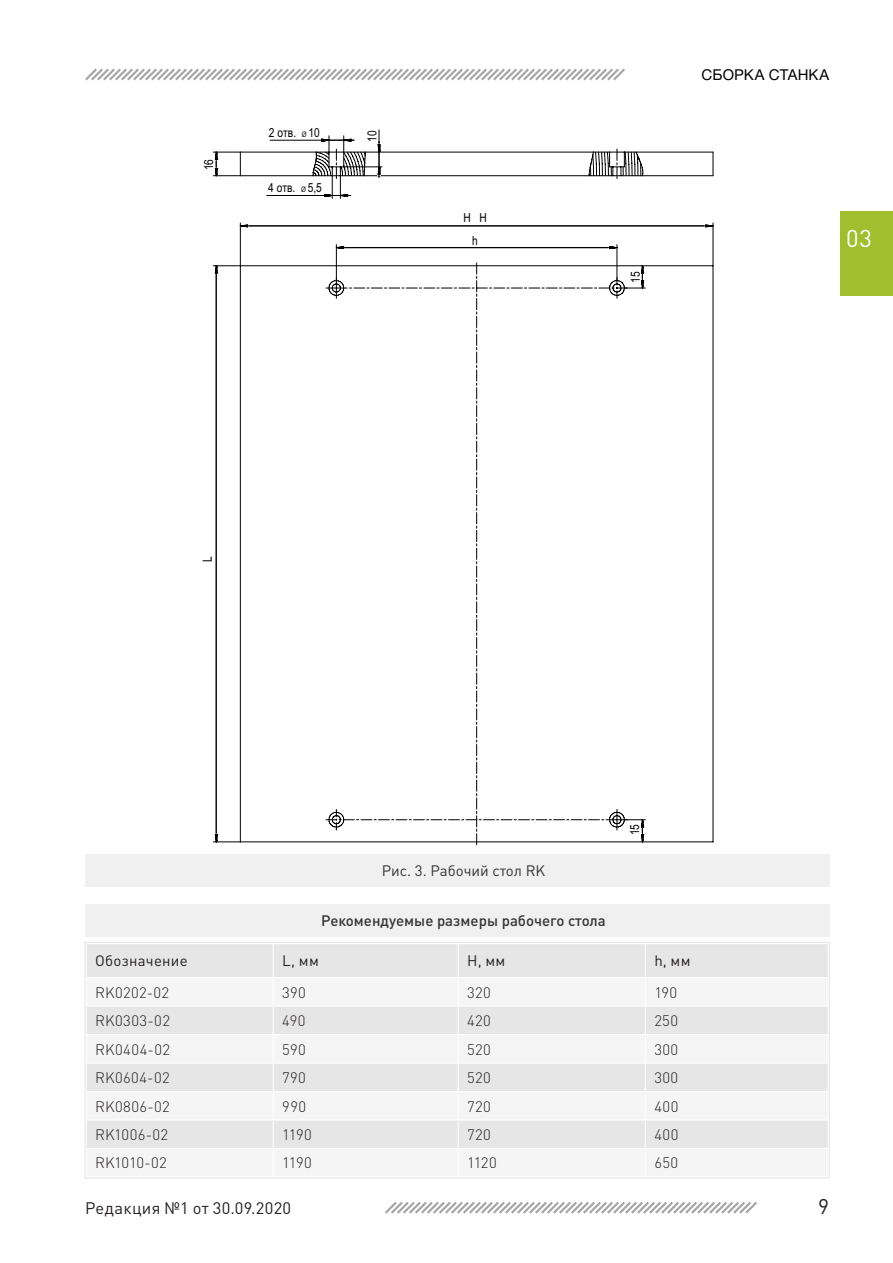
<style>
.page{position:relative;width:893px;height:1263px;background:#fff}
.page>*{position:absolute;margin:0;border:0;box-sizing:border-box;transform-origin:0 0}
.t1{font:24px "DIN Pro";color:#fff}
.t2{font:21px "DIN Pro";color:#231f20}
.t3{font:16.5px "DIN Pro";letter-spacing:.015em;color:#231f20}
.t4{font:300 15px "DIN Pro";letter-spacing:.02em;color:#231f20}
.t5{font:500 15px "DIN Pro";color:#363536}
.t6{font:15px "DIN Pro";letter-spacing:.015em;color:#231f20}
.t7{font:15px "DIN Pro";color:#363536}
.t8{font:15px "Helvetica Neue Cyr";letter-spacing:.005em;color:#000}
.t9{font:300 15px "DIN Pro";letter-spacing:-.02em;color:#231f20}
.t10{font:12.45px "Arial Narrow";color:#000001}
.s1{font-size:7.65px}
</style>
<div class="page">
<svg style="left:385px;top:1202px;width:372px;height:12px"></svg>
<svg style="left:85px;top:68px;width:540px;height:13px"></svg>
<div style="left:840px;top:212px;width:53px;height:84px;background:#a0be2d"></div>
<div style="left:85px;top:904px;width:744px;height:33px;background:#f0f0f0"></div>
<hr style="left:642px;top:175px;width:71px;height:1px;background:#000001">
<hr style="left:636px;top:152px;width:77px;height:1px;background:#000001">
<svg style="left:313px;top:149px;width:330px;height:696px"></svg>
<svg style="left:215px;top:152px;width:426px;height:678px"></svg>
<hr style="left:344px;top:167px;width:38px;height:1px;background:#000001">
<hr style="left:240px;top:223px;width:1px;height:43px;background:#000001">
<hr style="left:713px;top:223px;width:1px;height:43px;background:#000001">
<hr style="left:336px;top:245px;width:1px;height:36px;background:#000001">
<hr style="left:617px;top:245px;width:1px;height:36px;background:#000001">
<svg style="left:213px;top:136px;width:141px;height:62px"></svg>
<svg style="left:377px;top:130px;width:4px;height:48px"></svg>
<svg style="left:240px;top:224px;width:9px;height:4px"></svg>
<svg style="left:705px;top:224px;width:8px;height:4px"></svg>
<hr style="left:240px;top:226px;width:473px;height:1px;background:#000001">
<svg style="left:474px;top:216px;width:5px;height:9px"></svg>
<svg style="left:213px;top:265px;width:27px;height:9px"></svg>
<svg style="left:213px;top:833px;width:27px;height:10px"></svg>
<hr style="left:216px;top:266px;width:1px;height:576px;background:#000001">
<svg style="left:336px;top:246px;width:9px;height:4px"></svg>
<svg style="left:609px;top:246px;width:8px;height:4px"></svg>
<hr style="left:336px;top:247px;width:281px;height:1px;background:#000001">
<svg style="left:624px;top:265px;width:21px;height:24px"></svg>
<svg style="left:624px;top:819px;width:21px;height:23px"></svg>
<div style="left:85px;top:854px;width:744px;height:32px;background:#f0f0f0"></div>
<div style="left:87px;top:944px;width:741px;height:33px;background:#e6e6e6"></div>
<hr style="left:273px;top:944px;width:1px;height:33px;background:#fff">
<hr style="left:458px;top:944px;width:1px;height:33px;background:#fff">
<hr style="left:645px;top:944px;width:1px;height:33px;background:#fff">
<svg style="left:87px;top:1007px;width:741px;height:141px"></svg>
<div style="left:84px;top:942px;width:746px;height:236px;border:1px solid #e6e6e6"></div>
<p class="t10" style="left:199px;top:170px;width:13px;rotate:-90deg">16</p>
<p class="t10" style="left:269px;top:123px;width:52px">2 отв. <span class="s1">Ø</span> 10</p>
<p class="t10" style="left:268px;top:179px;width:55px">4 отв. <span class="s1">Ø</span> 5,5</p>
<p class="t10" style="left:363px;top:142px;width:13px;rotate:-90deg">10</p>
<p class="t10" style="left:463px;top:208px;width:25px">H H</p>
<p class="t10" style="left:472px;top:232px;width:7px">h</p>
<p class="t10" style="left:626px;top:283px;width:13px;rotate:-90deg">15</p>
<p class="t8" style="left:701px;top:67px;width:129px">Сборка станка</p>
<p class="t1" style="left:846px;top:222px;width:27px">03</p>
<p class="t10" style="left:198px;top:562px;width:7px;rotate:-90deg">L</p>
<p class="t7" style="left:382px;top:860px;width:165px">Рис. 3. Рабочий стол RK</p>
<p class="t5" style="left:321px;top:911px;width:286px">Рекомендуемые размеры рабочего стола</p>
<p class="t10" style="left:625px;top:835px;width:13px;rotate:-90deg">15</p>
<p class="t6" style="left:95px;top:951px;width:94px">Обозначение</p>
<p class="t6" style="left:282px;top:951px;width:38px">L, мм</p>
<p class="t6" style="left:467px;top:951px;width:40px">H, мм</p>
<p class="t6" style="left:654px;top:951px;width:38px">h, мм</p>
<p class="t4" style="left:95px;top:982px;width:76px">RK0202-02</p>
<p class="t4" style="left:282px;top:982px;width:25px">390</p>
<p class="t4" style="left:467px;top:982px;width:25px">320</p>
<p class="t4" style="left:654px;top:982px;width:24px">190</p>
<p class="t4" style="left:95px;top:1010px;width:76px">RK0303-02</p>
<p class="t4" style="left:282px;top:1010px;width:25px">490</p>
<p class="t4" style="left:467px;top:1010px;width:25px">420</p>
<p class="t4" style="left:654px;top:1010px;width:25px">250</p>
<p class="t4" style="left:95px;top:1039px;width:76px">RK0404-02</p>
<p class="t4" style="left:282px;top:1039px;width:25px">590</p>
<p class="t4" style="left:467px;top:1039px;width:25px">520</p>
<p class="t4" style="left:654px;top:1039px;width:25px">300</p>
<p class="t4" style="left:95px;top:1067px;width:76px">RK0604-02</p>
<p class="t4" style="left:282px;top:1067px;width:25px">790</p>
<p class="t4" style="left:467px;top:1067px;width:25px">520</p>
<p class="t4" style="left:654px;top:1067px;width:25px">300</p>
<p class="t4" style="left:95px;top:1096px;width:76px">RK0806-02</p>
<p class="t4" style="left:282px;top:1096px;width:25px">990</p>
<p class="t4" style="left:467px;top:1096px;width:25px">720</p>
<p class="t4" style="left:654px;top:1096px;width:26px">400</p>
<p class="t4" style="left:95px;top:1124px;width:74px">RK1006-02</p>
<p class="t4" style="left:282px;top:1124px;width:31px">1190</p>
<p class="t4" style="left:467px;top:1124px;width:25px">720</p>
<p class="t4" style="left:654px;top:1124px;width:26px">400</p>
<p class="t9" style="left:95px;top:1153px;width:73px">RK1010-02</p>
<p class="t4" style="left:282px;top:1153px;width:31px">1190</p>
<p class="t4" style="left:467px;top:1153px;width:31px">1120</p>
<p class="t4" style="left:654px;top:1153px;width:25px">650</p>
<p class="t3" style="left:85px;top:1196px;width:208px">Редакция №1 от 30.09.2020</p>
<h2 class="t2" style="left:818px;top:1192px;width:12px">9</h2>
</div>
